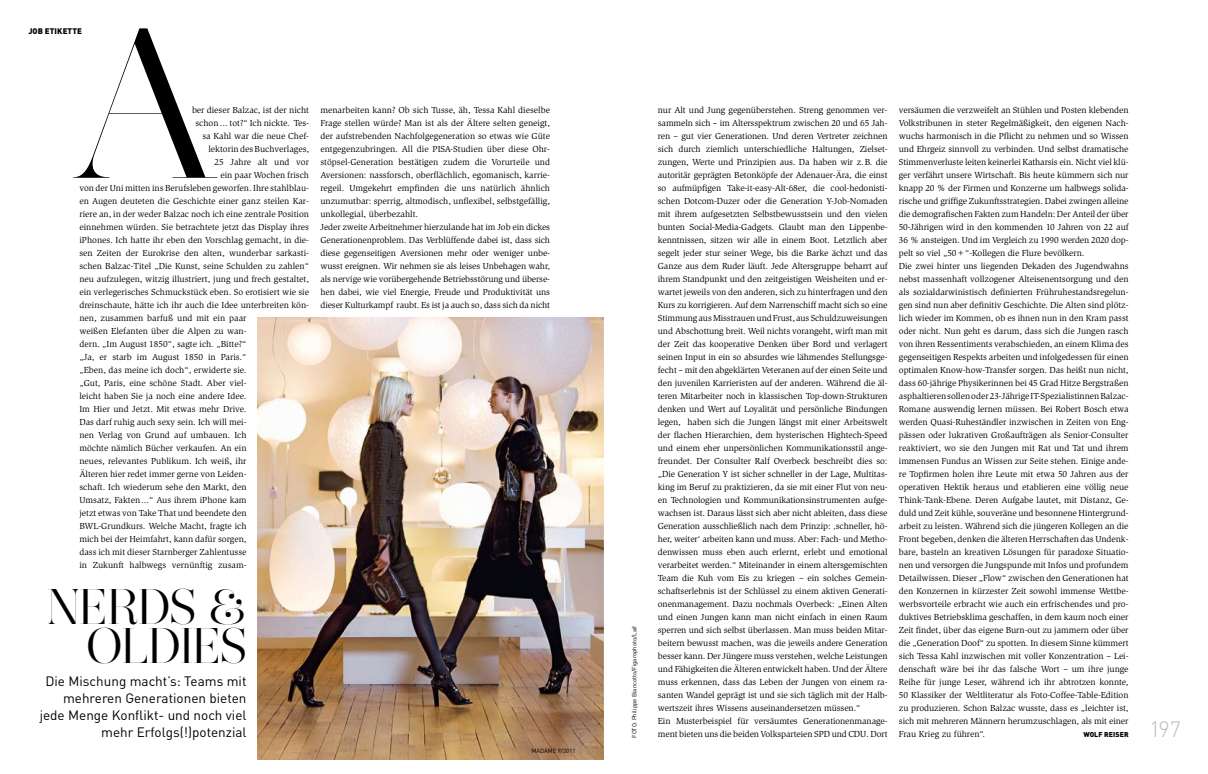
<style>
.page{position:relative;width:1208px;height:774px;background:#fff}
.page>*{position:absolute;margin:0;border:0;box-sizing:border-box;transform-origin:0 0}
.t1{font:213.4px "Narziss Regular Drops";color:#000}
.t2{font:49.9px/39px "Narziss";color:#000;text-align:right}
.t3{font:300 22px "DINOT";color:#bcbdbe}
.t4{font:13.5px/17px "DINOT";color:#000;text-align:right}
.t5{font:9px/13px "Slimbach Std";letter-spacing:-.01em;color:#000}
.t6{font:900 8px "DINOT";letter-spacing:.01em;color:#000}
.t7{font:900 7px "DINOT";letter-spacing:.01em;color:#000}
.t8{font:6px "DINOT";color:#000}
</style>
<div class="page">
<img style="left:257px;top:317px;width:347px;height:443px">
<h1 class="t1" style="left:73px;top:-23px;width:146px">A</h1>
<p class="t6" style="left:28px;top:26px;width:54px">JOB ETIKETTE</p>
<p class="t5" style="left:192px;top:104px;width:119px">ber dieser Balzac, ist der nicht</p>
<p class="t5" style="left:195px;top:117px;width:115px">schon... tot?“ Ich nickte. Tes-</p>
<p class="t5" style="left:202px;top:130px;width:108px">sa Kahl war die neue Chef-</p>
<p class="t5" style="left:208px;top:143px;width:102px">lektorin des Buchverlages,</p>
<p class="t5" style="left:214px;top:156px;width:96px">25 Jahre alt und vor</p>
<p class="t5" style="left:220px;top:169px;width:90px">ein paar Wochen frisch</p>
<p class="t5" style="left:79px;top:182px;width:231px">von der Uni mitten ins Berufsleben geworfen. Ihre stahlblau-</p>
<p class="t5" style="left:79px;top:195px;width:231px">en Augen deuteten die Geschichte einer ganz steilen Kar-</p>
<p class="t5" style="left:79px;top:208px;width:231px">riere an, in der weder Balzac noch ich eine zentrale Position</p>
<p class="t5" style="left:79px;top:221px;width:231px">einnehmen würden. Sie betrachtete jetzt das Display ihres</p>
<p class="t5" style="left:79px;top:234px;width:231px">iPhones. Ich hatte ihr eben den Vorschlag gemacht, in die-</p>
<p class="t5" style="left:79px;top:247px;width:231px">sen Zeiten der Eurokrise den alten, wunderbar sarkasti-</p>
<p class="t5" style="left:79px;top:260px;width:231px">schen Balzac-Titel „Die Kunst, seine Schulden zu zahlen“</p>
<p class="t5" style="left:79px;top:273px;width:231px">neu aufzulegen, witzig illustriert, jung und frech gestaltet,</p>
<p class="t5" style="left:79px;top:286px;width:231px">ein verlegerisches Schmuckstück eben. So erotisiert wie sie</p>
<p class="t5" style="left:79px;top:299px;width:231px">dreinschaute, hätte ich ihr auch die Idee unterbreiten kön-</p>
<p class="t5" style="left:79px;top:312px;width:169px">nen, zusammen barfuß und mit ein paar</p>
<p class="t5" style="left:79px;top:325px;width:169px">weißen Elefanten über die Alpen zu wan-</p>
<p class="t5" style="left:79px;top:338px;width:169px">dern. „Im August 1850“, sagte ich. „Bitte?“</p>
<p class="t5" style="left:79px;top:351px;width:169px">„Ja, er starb im August 1850 in Paris.“</p>
<p class="t5" style="left:79px;top:364px;width:169px">„Eben, das meine ich doch“, erwiderte sie.</p>
<p class="t5" style="left:79px;top:377px;width:169px">„Gut, Paris, eine schöne Stadt. Aber viel-</p>
<p class="t5" style="left:79px;top:390px;width:169px">leicht haben Sie ja noch eine andere Idee.</p>
<p class="t5" style="left:79px;top:403px;width:169px">Im Hier und Jetzt. Mit etwas mehr Drive.</p>
<p class="t5" style="left:79px;top:416px;width:169px">Das darf ruhig auch sexy sein. Ich will mei-</p>
<p class="t5" style="left:79px;top:429px;width:169px">nen Verlag von Grund auf umbauen. Ich</p>
<p class="t5" style="left:79px;top:442px;width:169px">möchte nämlich Bücher verkaufen. An ein</p>
<p class="t5" style="left:79px;top:455px;width:169px">neues, relevantes Publikum. Ich weiß, ihr</p>
<p class="t5" style="left:79px;top:468px;width:169px">Älteren hier redet immer gerne von Leiden-</p>
<p class="t5" style="left:79px;top:481px;width:169px">schaft. Ich wiederum sehe den Markt, den</p>
<p class="t5" style="left:79px;top:494px;width:169px">Umsatz, Fakten...“ Aus ihrem iPhone kam</p>
<p class="t5" style="left:79px;top:507px;width:169px">jetzt etwas von Take That und beendete den</p>
<p class="t5" style="left:79px;top:520px;width:169px">BWL-Grundkurs. Welche Macht, fragte ich</p>
<p class="t5" style="left:79px;top:533px;width:169px">mich bei der Heimfahrt, kann dafür sorgen,</p>
<p class="t5" style="left:79px;top:546px;width:169px">dass ich mit dieser Starnberger Zahlentusse</p>
<p class="t5" style="left:79px;top:559px;width:169px">in Zukunft halbwegs vernünftig zusam-</p>
<h2 class="t2" style="left:47px;top:586px;width:201px">NERDS &amp;<br>OLDIES</h2>
<h3 class="t4" style="left:40px;top:672px;width:208px">Die Mischung macht’s: Teams mit mehreren Generationen bieten jede Menge Konflikt- und noch viel mehr Erfolgs(!)potenzial</h3>
<p class="t5" style="left:320px;top:104px;width:231px">menarbeiten kann? Ob sich Tusse, äh, Tessa Kahl dieselbe Frage stellen würde? Man ist als der Ältere selten geneigt, der aufstrebenden Nachfolgegeneration so etwas wie Güte entgegenzubringen. All die PISA-Studien über diese Ohr&shy;stöpsel-Generation bestätigen zudem die Vorurteile und Aversionen: nassforsch, oberflächlich, egomanisch, karrie&shy;regeil. Umgekehrt empfinden die uns natürlich ähnlich unzumutbar: sperrig, altmodisch, unflexibel, selbstgefällig, unkollegial, überbezahlt.<br>Jeder zweite Arbeitnehmer hierzulande hat im Job ein dickes Generationenproblem. Das Verblüffende dabei ist, dass sich diese gegenseitigen Aversionen mehr oder weniger unbe&shy;wusst ereignen. Wir nehmen sie als leises Unbehagen wahr, als nervige wie vorübergehende Betriebsstörung und überse&shy;hen dabei, wie viel Energie, Freude und Produktivität uns dieser Kulturkampf raubt. Es ist ja auch so, dass sich da nicht</p>
<p class="t8" style="left:531px;top:747px;width:45px">MADAME 9/2011</p>
<p class="t8" style="left:630px;top:738px;width:113px;rotate:-90deg">FOTO: Philippe Biancotto/Figarophoto/Laif</p>
<p class="t5" style="left:658px;top:104px;width:231px">nur Alt und Jung gegenüberstehen. Streng genommen ver&shy;sammeln sich – im Altersspektrum zwischen 20 und 65 Jah&shy;ren – gut vier Generationen. Und deren Vertreter zeichnen sich durch ziemlich unterschiedliche Haltungen, Zielset&shy;zungen, Werte und Prinzipien aus. Da haben wir z.B. die autoritär geprägten Betonköpfe der Adenauer-Ära, die einst so aufmüpfigen Take-it-easy-Alt-68er, die cool-hedonisti&shy;schen Dotcom-Duzer oder die Generation Y-Job-Nomaden mit ihrem aufgesetzten Selbstbewusstsein und den vielen bunten Social-Media-Gadgets. Glaubt man den Lippenbe&shy;kenntnissen, sitzen wir alle in einem Boot. Letztlich aber segelt jeder stur seiner Wege, bis die Barke ächzt und das Ganze aus dem Ruder läuft. Jede Altersgruppe beharrt auf ihrem Standpunkt und den zeitgeistigen Weisheiten und er&shy;wartet jeweils von den anderen, sich zu hinterfragen und den Kurs zu korrigieren. Auf dem Narrenschiff macht sich so eine Stimmung aus Misstrauen und Frust, aus Schuldzuweisungen und Abschottung breit. Weil nichts vorangeht, wirft man mit der Zeit das kooperative Denken über Bord und verlagert seinen Input in ein so absurdes wie lähmendes Stellungsge&shy;fecht – mit den abgeklärten Veteranen auf der einen Seite und den juvenilen Karrieristen auf der anderen. Während die äl&shy;teren Mitarbeiter noch in klassischen Top-down-Strukturen denken und Wert auf Loyalität und persönliche Bindungen legen, haben sich die Jungen längst mit einer Arbeitswelt der flachen Hierarchien, dem hysterischen Hightech-Speed und einem eher unpersönlichen Kommunikationsstil ange&shy;freundet. Der Consulter Ralf Overbeck beschreibt dies so: „Die Generation Y ist sicher schneller in der Lage, Multitas&shy;king im Beruf zu praktizieren, da sie mit einer Flut von neu&shy;en Technologien und Kommunikationsinstrumenten aufge&shy;wachsen ist. Daraus lässt sich aber nicht ableiten, dass diese Generation ausschließlich nach dem Prinzip: ‚schneller, hö&shy;her, weiter‘ arbeiten kann und muss. Aber: Fach- und Metho&shy;denwissen muss eben auch erlernt, erlebt und emotional verarbeitet werden.“ Miteinander in einem altersgemischten Team die Kuh vom Eis zu kriegen – ein solches Gemein&shy;schaftserlebnis ist der Schlüssel zu einem aktiven Generati&shy;onenmanagement. Dazu nochmals Overbeck: „Einen Alten und einen Jungen kann man nicht einfach in einen Raum sperren und sich selbst überlassen. Man muss beiden Mitar&shy;beitern bewusst machen, was die jeweils andere Generation besser kann. Der Jüngere muss verstehen, welche Leistungen und Fähigkeiten die Älteren entwickelt haben. Und der Ältere muss erkennen, dass das Leben der Jungen von einem ra&shy;santen Wandel geprägt ist und sie sich täglich mit der Halb&shy;wertszeit ihres Wissens auseinandersetzen müssen.“<br>Ein Musterbeispiel für versäumtes Generationenmanage&shy;ment bieten uns die beiden Volksparteien SPD und CDU. Dort</p>
<p class="t5" style="left:899px;top:104px;width:231px">versäumen die verzweifelt an Stühlen und Posten klebenden Volkstribunen in steter Regelmäßigkeit, den eigenen Nach&shy;wuchs harmonisch in die Pflicht zu nehmen und so Wissen und Ehrgeiz sinnvoll zu verbinden. Und selbst dramatische Stimmenverluste leiten keinerlei Katharsis ein. Nicht viel klü&shy;ger verfährt unsere Wirtschaft. Bis heute kümmern sich nur knapp 20 % der Firmen und Konzerne um halbwegs solida&shy;rische und griffige Zukunftsstrategien. Dabei zwingen alleine die demografischen Fakten zum Handeln: Der Anteil der über 50-Jährigen wird in den kommenden 10 Jahren von 22 auf 36 % ansteigen. Und im Vergleich zu 1990 werden 2020 dop&shy;pelt so viel „50+“-Kollegen die Flure bevölkern.<br>Die zwei hinter uns liegenden Dekaden des Jugendwahns nebst massenhaft vollzogener Alteisenentsorgung und den als sozialdarwinistisch definierten Frühruhestandsregelun&shy;gen sind nun aber definitiv Geschichte. Die Alten sind plötz&shy;lich wieder im Kommen, ob es ihnen nun in den Kram passt oder nicht. Nun geht es darum, dass sich die Jungen rasch von ihren Ressentiments verabschieden, an einem Klima des gegenseitigen Respekts arbeiten und infolgedessen für einen optimalen Know-how-Transfer sorgen. Das heißt nun nicht, dass 60-jährige Physikerinnen bei 45 Grad Hitze Bergstraßen asphaltieren sollen oder 23-Jährige IT-Spezialistinnen Balzac-Romane auswendig lernen müssen. Bei Robert Bosch etwa werden Quasi-Ruheständler inzwischen in Zeiten von Eng&shy;pässen oder lukrativen Großaufträgen als Senior-Consulter reaktiviert, wo sie den Jungen mit Rat und Tat und ihrem immensen Fundus an Wissen zur Seite stehen. Einige ande&shy;re Topfirmen holen ihre Leute mit etwa 50 Jahren aus der operativen Hektik heraus und etablieren eine völlig neue Think-Tank-Ebene. Deren Aufgabe lautet, mit Distanz, Ge&shy;duld und Zeit kühle, souveräne und besonnene Hintergrund&shy;arbeit zu leisten. Während sich die jüngeren Kollegen an die Front begeben, denken die älteren Herrschaften das Undenk&shy;bare, basteln an kreativen Lösungen für paradoxe Situatio&shy;nen und versorgen die Jungspunde mit Infos und profundem Detailwissen. Dieser „Flow“ zwischen den Generationen hat den Konzernen in kürzester Zeit sowohl immense Wettbe&shy;werbsvorteile erbracht wie auch ein erfrischendes und pro&shy;duktives Betriebsklima geschaffen, in dem kaum noch einer Zeit findet, über das eigene Burn-out zu jammern oder über die „Generation Doof“ zu spotten. In diesem Sinne kümmert sich Tessa Kahl inzwischen mit voller Konzentration – Lei&shy;denschaft wäre bei ihr das falsche Wort – um ihre junge Reihe für junge Leser, während ich ihr abtrotzen konnte, 50 Klassiker der Weltliteratur als Foto-Coffee-Table-Edition zu produzieren. Schon Balzac wusste, dass es „leichter ist, sich mit mehreren Männern herumzuschlagen, als mit einer Frau Krieg zu führen“.</p>
<p class="t7" style="left:1083px;top:730px;width:47px">WOLF REISER</p>
<h3 class="t3" style="left:1149px;top:714px;width:33px">197</h3>
</div>
